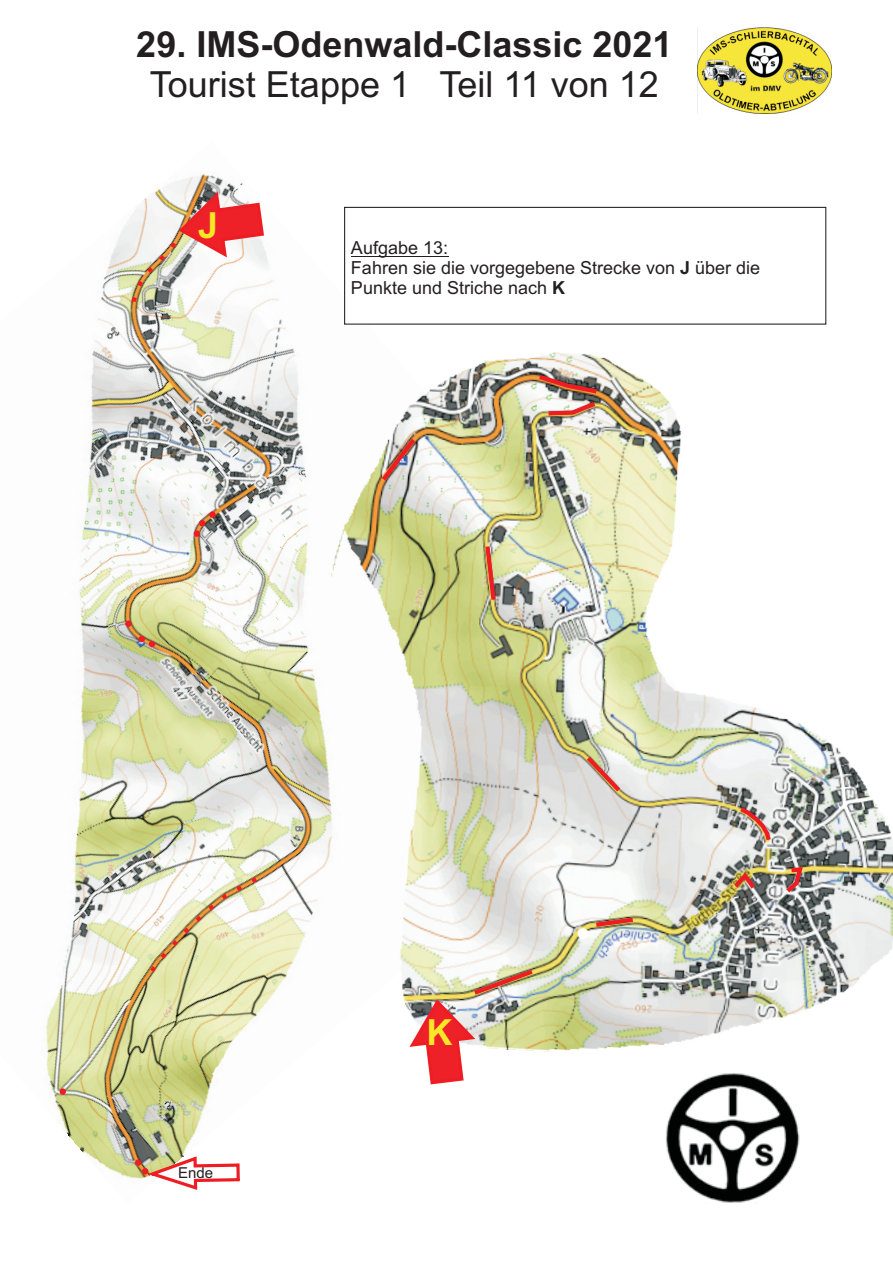
<style>
.page{position:relative;width:893px;height:1263px;background:#fff}
.page>*{position:absolute;margin:0;border:0;box-sizing:border-box;transform-origin:0 0}
.t1{font:700 36px "Arial";color:#231f20}
.t2{font:36px "Arial";color:#231f20}
.t3{font:700 36px "Arial";color:#f7e726}
.t4{font:18px/20.1px "Arial";color:#231f20}
.t5{font:15px "Arial";color:#231f20}
.s1{font-weight:700}
</style>
<div class="page">
<img style="left:46px;top:174px;width:260px;height:1005px">
<svg style="left:139px;top:636px;width:16px;height:11px"></svg>
<svg style="left:125px;top:620px;width:7px;height:7px"></svg>
<svg style="left:194px;top:511px;width:22px;height:26px"></svg>
<svg style="left:60px;top:1088px;width:6px;height:7px"></svg>
<svg style="left:135px;top:1156px;width:105px;height:34px"></svg>
<img style="left:306px;top:352px;width:587px;height:700px">
<svg style="left:129px;top:188px;width:137px;height:126px"></svg>
<svg style="left:145px;top:873px;width:117px;height:106px"></svg>
<svg style="left:730px;top:869px;width:29px;height:24px"></svg>
<svg style="left:735px;top:803px;width:39px;height:42px;background:#c1aca5"></svg>
<svg style="left:582px;top:752px;width:43px;height:44px;background:#d9c4b8"></svg>
<svg style="left:378px;top:434px;width:41px;height:51px;background:#c8afa6"></svg>
<img style="left:534px;top:372px;width:67px;height:46px">
<svg style="left:483px;top:542px;width:15px;height:62px"></svg>
<svg style="left:578px;top:915px;width:59px;height:24px"></svg>
<svg style="left:344px;top:206px;width:483px;height:119px"></svg>
<hr style="left:351px;top:256px;width:97px;height:1px;background:#231f20">
<img style="left:698px;top:27px;width:133px;height:87px">
<svg style="left:782px;top:865px;width:24px;height:32px"></svg>
<img style="left:406px;top:966px;width:131px;height:119px">
<img style="left:665px;top:1073px;width:135px;height:130px">
<h1 class="t1" style="left:136px;top:31px;width:538px">29. IMS-Odenwald-Classic 2021</h1>
<h1 class="t2" style="left:150px;top:71px;width:510px">Tourist Etappe 1 Teil 11 von 12</h1>
<h1 class="t3" style="left:198px;top:212px;width:22px">J</h1>
<p class="t4" style="left:351px;top:239px;width:411px">Aufgabe 13:<br>Fahren sie die vorgegebene Strecke von <span class="s1">J</span> über die<br>Punkte und Striche nach <span class="s1">K</span></p>
<p class="t5" style="left:178px;top:1167px;width:37px">Ende</p>
<h1 class="t3" style="left:426px;top:1018px;width:27px">K</h1>
</div>
